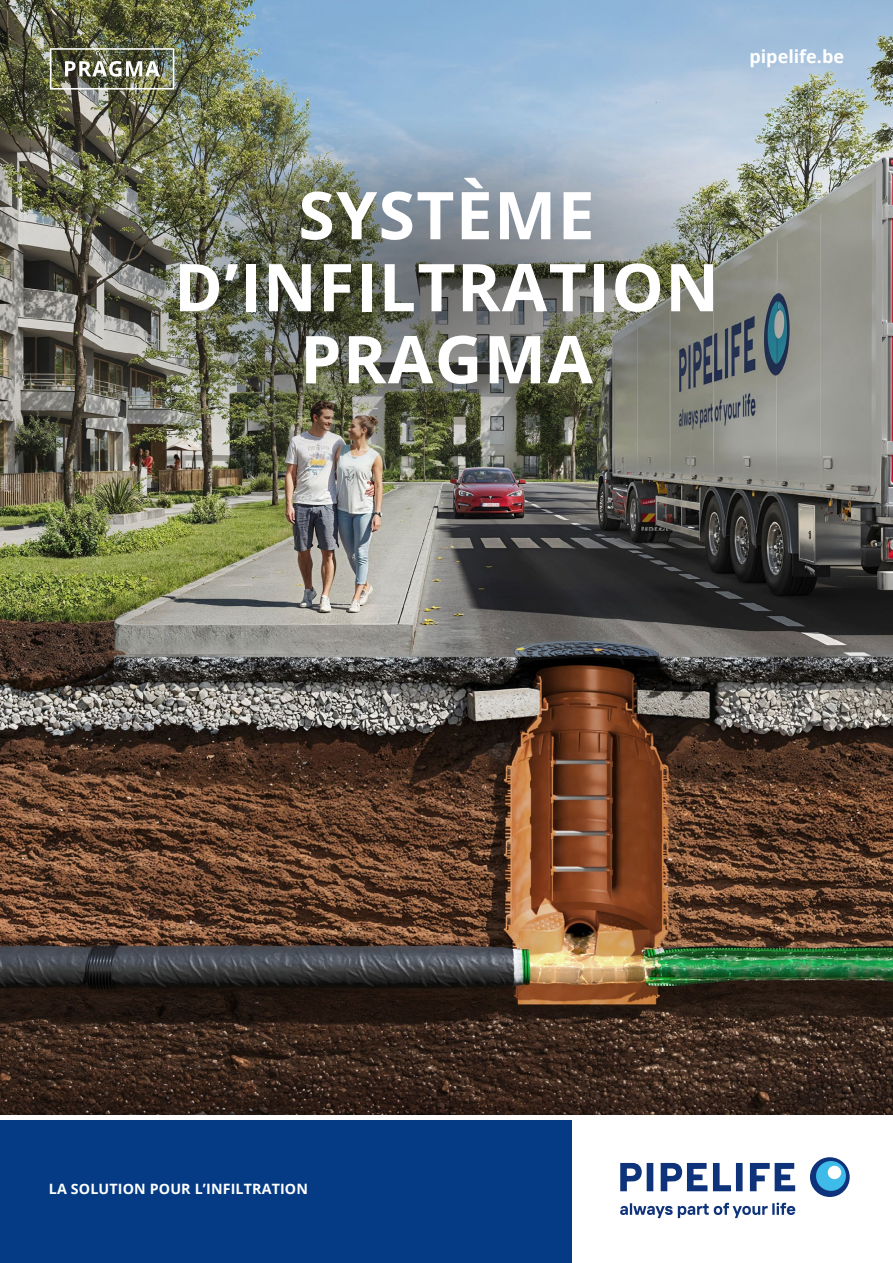
<style>
.page{position:relative;width:893px;height:1263px;background:#fff}
.page>*{position:absolute;margin:0;border:0;box-sizing:border-box;transform-origin:0 0}
.t1{font:700 66px/72px "Open Sans";letter-spacing:.02em;color:#fff;text-align:center}
.t2{font:700 18px "Open Sans";color:#fff}
.t3{font:700 14.25px "Open Sans";letter-spacing:.01em;color:#fff}
</style>
<div class="page">
<div style="left:0;top:1120px;width:571px;height:143px;background:#053b84"></div>
<img style="left:0;top:0;width:893px;height:1114px">
<img style="left:0;top:119px;width:893px;height:342px">
<svg style="left:620px;top:1157px;width:230px;height:61px"></svg>
<div style="left:816px;top:1161px;width:30px;height:30px;background:#3fbbea;border-radius:50%"></div>
<div style="left:828px;top:1166px;width:13px;height:13px;background:#fff;border-radius:50%"></div>
<img style="left:50px;top:48px;width:124px;height:42px">
<img style="left:49px;top:148px;width:795px;height:289px;border-radius:50%">
<p class="t2" style="left:749px;top:43px;width:96px">pipelife.be</p>
<h1 class="t1" style="left:174px;top:178px;width:546px">SYSTÈME<br>D’INFILTRATION<br>PRAGMA</h1>
<p class="t3" style="left:49px;top:1179px;width:261px">LA SOLUTION POUR L’INFILTRATION</p>
</div>
